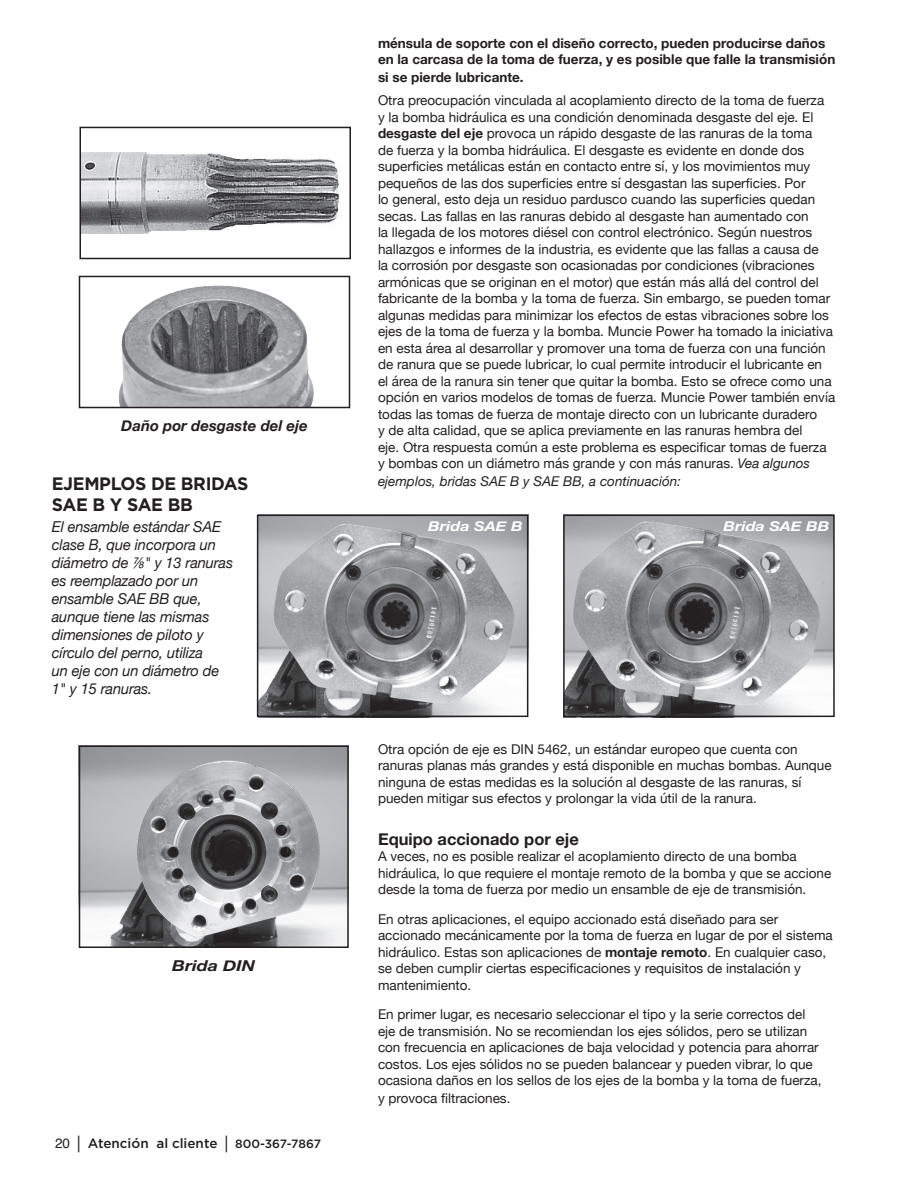
<style>
.page{position:relative;width:918px;height:1188px;background:#fff}
.page>*{position:absolute;margin:0;border:0;box-sizing:border-box;transform-origin:0 0}
.Body{font:700 18px/21px "Gotham";letter-spacing:-.02em;color:#231f20}
.HEADS{font:700 16.5px "Helvetica Neue";color:#231f20}
.Body-2{font:italic 15px/18px "Helvetica Neue";letter-spacing:-.01em;color:#231f20}
.Image_titles{font:italic 700 15px "Helvetica Neue";color:#231f20}
.Image_titles-2{font:italic 700 15px "Helvetica Neue";color:#231f20;scale:1.2 1}
.Body-3{font:13.5px/16.5px "Helvetica Neue";color:#231f20}
.Body-4{font:700 13.5px/16.5px "Helvetica Neue";color:#231f20}
.Body-5{font:italic 13.5px "Helvetica Neue";color:#231f20}
.t1{font:500 13.5px "Gotham";color:#231f20}
.Image_titles-3{font:italic 700 13.5px "Helvetica Neue";color:#fff;scale:1.2 1}
.s1{font-weight:700}
.s2{font-style:italic}
.s3{font-family:"Helvetica";font-weight:400}
.s4{font-size:18px}
.s5{font-size:12px}
</style>
<div class="page">
<img style="left:260px;top:518px;width:265px;height:196px">
<div style="left:257px;top:515px;width:271px;height:202px;border:2px solid #231f20"></div>
<img style="left:82px;top:749px;width:264px;height:196px">
<div style="left:79px;top:746px;width:270px;height:202px;border:2px solid #231f20"></div>
<img style="left:118px;top:285px;width:196px;height:120px">
<div style="left:79px;top:276px;width:271px;height:132px;border:2px solid #231f20"></div>
<img style="left:83px;top:153px;width:256px;height:80px">
<div style="left:80px;top:127px;width:271px;height:132px;border:2px solid #231f20"></div>
<img style="left:566px;top:518px;width:266px;height:196px">
<div style="left:563px;top:515px;width:272px;height:202px;border:2px solid #231f20"></div>
<p class="Image_titles" style="left:121px;top:414px;width:188px">Daño por desgaste del eje</p>
<p class="Body" style="left:52px;top:473px;width:198px">EJEMPLOS DE BRIDAS<br>SAE B Y SAE BB</p>
<p class="Body-4" style="left:378px;top:35px;width:459px">ménsula de soporte con el diseño correcto, pueden producirse daños en la carcasa de la toma de fuerza, y es posible que falle la transmisión</p>
<p class="Body-4" style="left:378px;top:70px;width:147px">si se pierde lubricante.</p>
<p class="Body-3" style="left:378px;top:93px;width:459px">Otra preocupación vinculada al acoplamiento directo de la toma de fuerza<br>y la bomba hidráulica es una condición denominada desgaste del eje. El <span class="s1">desgaste del eje</span> provoca un rápido desgaste de las ranuras de la toma<br>de fuerza y la bomba hidráulica. El desgaste es evidente en donde dos superficies metálicas están en contacto entre sí, y los movimientos muy pequeños de las dos superficies entre sí desgastan las superficies. Por<br>lo general, esto deja un residuo pardusco cuando las superficies quedan secas. Las fallas en las ranuras debido al desgaste han aumentado con<br>la llegada de los motores diésel con control electrónico. Según nuestros hallazgos e informes de la industria, es evidente que las fallas a causa de<br>la corrosión por desgaste son ocasionadas por condiciones (vibraciones armónicas que se originan en el motor) que están más allá del control del fabricante de la bomba y la toma de fuerza. Sin embargo, se pueden tomar algunas medidas para minimizar los efectos de estas vibraciones sobre los ejes de la toma de fuerza y la bomba. Muncie Power ha tomado la iniciativa en esta área al desarrollar y promover una toma de fuerza con una función de ranura que se puede lubricar, lo cual permite introducir el lubricante en el área de la ranura sin tener que quitar la bomba. Esto se ofrece como una opción en varios modelos de tomas de fuerza. Muncie Power también envía todas las tomas de fuerza de montaje directo con un lubricante duradero<br>y de alta calidad, que se aplica previamente en las ranuras hembra del<br>eje. Otra respuesta común a este problema es especificar tomas de fuerza y bombas con un diámetro más grande y con más ranuras. <span class="s2">Vea algunos</span></p>
<p class="Body-5" style="left:378px;top:472px;width:305px">ejemplos, bridas SAE B y SAE BB, a continuación:</p>
<p class="Body-2" style="left:52px;top:518px;width:171px">El ensamble estándar SAE</p>
<p class="Image_titles-3" style="left:428px;top:516px;width:80px">Brida SAE B</p>
<p class="Body-2" style="left:52px;top:536px;width:183px">clase B, que incorpora un diámetro de ⅞" y 13 ranuras es reemplazado por un ensamble SAE BB que, aunque tiene las mismas dimensiones de piloto y círculo del perno, utiliza<br>un eje con un diámetro de<br>1" y 15 ranuras.</p>
<p class="Image_titles-3" style="left:723px;top:516px;width:90px">Brida SAE BB</p>
<p class="Image_titles-2" style="left:172px;top:953px;width:71px">Brida DIN</p>
<p class="t1" style="left:55px;top:1134px;width:267px"><span class="s3">20</span> <span class="s4">|</span> Atención al cliente <span class="s4">|</span> <span class="s5">800-367-7867</span></p>
<p class="Body-3" style="left:378px;top:741px;width:455px">Otra opción de eje es DIN 5462, un estándar europeo que cuenta con ranuras planas más grandes y está disponible en muchas bombas. Aunque ninguna de estas medidas es la solución al desgaste de las ranuras, sí pueden mitigar sus efectos y prolongar la vida útil de la ranura.</p>
<p class="HEADS" style="left:378px;top:826px;width:203px">Equipo accionado por eje</p>
<p class="Body-3" style="left:378px;top:849px;width:455px">A veces, no es posible realizar el acoplamiento directo de una bomba hidráulica, lo que requiere el montaje remoto de la bomba y que se accione desde la toma de fuerza por medio un ensamble de eje de transmisión.</p>
<p class="Body-3" style="left:378px;top:911px;width:456px">En otras aplicaciones, el equipo accionado está diseñado para ser accionado mecánicamente por la toma de fuerza en lugar de por el sistema hidráulico. Estas son aplicaciones de <span class="s1">montaje remoto</span>. En cualquier caso, se deben cumplir ciertas especificaciones y requisitos de instalación y mantenimiento.</p>
<p class="Body-3" style="left:378px;top:1007px;width:445px">En primer lugar, es necesario seleccionar el tipo y la serie correctos del eje de transmisión. No se recomiendan los ejes sólidos, pero se utilizan con frecuencia en aplicaciones de baja velocidad y potencia para ahorrar costos. Los ejes sólidos no se pueden balancear y pueden vibrar, lo que ocasiona daños en los sellos de los ejes de la bomba y la toma de fuerza,</p>
<p class="Body-3" style="left:378px;top:1091px;width:134px">y provoca filtraciones.</p>
</div>
